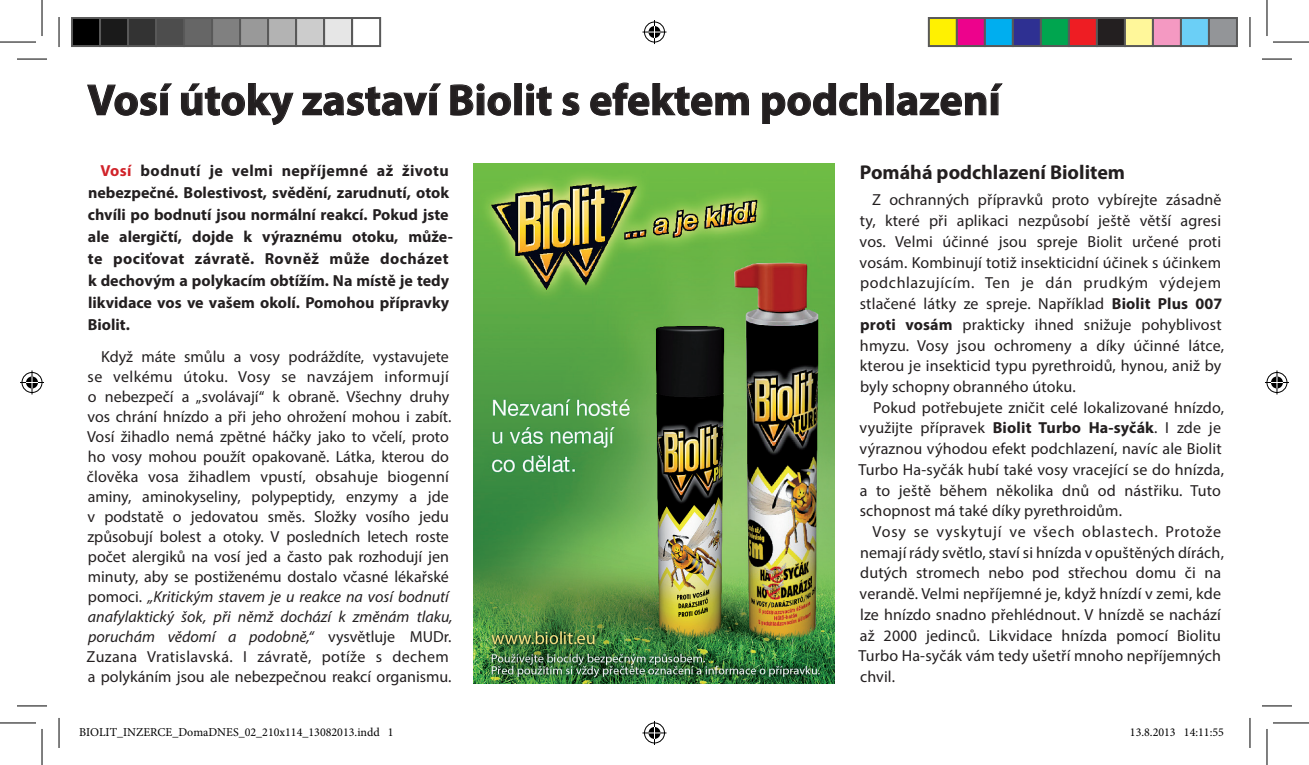
<style>
.page{position:relative;width:1309px;height:765px;background:#fff}
.page>*{position:absolute;margin:0;border:0;box-sizing:border-box;transform-origin:0 0}
.t1{font:700 44px "Myriad Pro";color:#231f20}
.t2{font:700 20px "Myriad Pro";color:#231f20}
.t3{font:16px/20.8px "Myriad Pro";letter-spacing:.01em;color:#231f20}
.t4{font:700 16px/22px "Myriad Pro";color:#231f20}
.t5{font:12px "Minion Pro";color:#000}
.s1{color:#d1232a}
.s2{font-style:italic}
.s3{font-weight:700}
</style>
<div class="page">
<svg style="left:87px;top:83px;width:85px;height:33px"></svg>
<svg style="left:181px;top:83px;width:113px;height:42px"></svg>
<svg style="left:302px;top:83px;width:139px;height:33px"></svg>
<svg style="left:450px;top:83px;width:61px;height:33px"></svg>
<div style="left:514px;top:83px;width:8px;height:32px;border:1px solid #231f20"></div>
<svg style="left:526px;top:83px;width:26px;height:33px"></svg>
<svg style="left:562px;top:92px;width:17px;height:24px"></svg>
<svg style="left:590px;top:82px;width:159px;height:34px"></svg>
<svg style="left:762px;top:83px;width:120px;height:41px"></svg>
<div style="left:886px;top:83px;width:7px;height:32px;border:1px solid #231f20"></div>
<svg style="left:896px;top:83px;width:107px;height:33px"></svg>
<img style="left:474px;top:163px;width:361px;height:520px">
<hr style="left:17px;top:59px;width:30px;height:1px;background:#000">
<hr style="left:1262px;top:59px;width:30px;height:1px;background:#000">
<hr style="left:17px;top:705px;width:30px;height:1px;background:#000">
<hr style="left:1262px;top:705px;width:30px;height:1px;background:#000">
<hr style="left:59px;top:17px;width:1px;height:30px;background:#000">
<hr style="left:59px;top:717px;width:1px;height:30px;background:#000">
<hr style="left:1249px;top:17px;width:1px;height:30px;background:#000">
<hr style="left:1249px;top:717px;width:1px;height:30px;background:#000">
<hr style="left:0;top:42px;width:36px;height:1px;background:#000">
<hr style="left:1273px;top:42px;width:36px;height:1px;background:#000">
<hr style="left:0;top:722px;width:36px;height:1px;background:#000">
<hr style="left:1273px;top:722px;width:36px;height:1px;background:#000">
<hr style="left:42px;top:0;width:1px;height:36px;background:#000">
<hr style="left:42px;top:728px;width:1px;height:36px;background:#000">
<hr style="left:1266px;top:0;width:1px;height:36px;background:#000">
<hr style="left:1266px;top:728px;width:1px;height:36px;background:#000">
<svg style="left:642px;top:20px;width:24px;height:24px"></svg>
<svg style="left:642px;top:720px;width:24px;height:24px"></svg>
<svg style="left:20px;top:370px;width:24px;height:24px"></svg>
<svg style="left:1265px;top:370px;width:24px;height:24px"></svg>
<div style="left:72px;top:18px;width:28px;height:28px;background:#000"></div>
<div style="left:71px;top:17px;width:30px;height:30px;border:2px solid #595959"></div>
<div style="left:100px;top:18px;width:28px;height:28px;background:#1a1a1a"></div>
<div style="left:99px;top:17px;width:30px;height:30px;border:2px solid #595959"></div>
<div style="left:128px;top:18px;width:28px;height:28px;background:#333"></div>
<div style="left:127px;top:17px;width:30px;height:30px;border:2px solid #595959"></div>
<div style="left:156px;top:18px;width:28px;height:28px;background:#4d4d4d"></div>
<div style="left:155px;top:17px;width:30px;height:30px;border:2px solid #595959"></div>
<div style="left:184px;top:18px;width:28px;height:28px;background:#666"></div>
<div style="left:183px;top:17px;width:30px;height:30px;border:2px solid #595959"></div>
<div style="left:212px;top:18px;width:28px;height:28px;background:#808080"></div>
<div style="left:211px;top:17px;width:30px;height:30px;border:2px solid #595959"></div>
<div style="left:240px;top:18px;width:28px;height:28px;background:#999"></div>
<div style="left:239px;top:17px;width:30px;height:30px;border:2px solid #595959"></div>
<div style="left:268px;top:18px;width:28px;height:28px;background:#b3b3b3"></div>
<div style="left:267px;top:17px;width:30px;height:30px;border:2px solid #595959"></div>
<div style="left:296px;top:18px;width:28px;height:28px;background:#ccc"></div>
<div style="left:295px;top:17px;width:30px;height:30px;border:2px solid #595959"></div>
<div style="left:324px;top:18px;width:28px;height:28px;background:#e6e6e6"></div>
<div style="left:323px;top:17px;width:30px;height:30px;border:2px solid #595959"></div>
<div style="left:351px;top:17px;width:30px;height:30px;border:2px solid #595959"></div>
<div style="left:929px;top:18px;width:28px;height:28px;background:#fff101"></div>
<div style="left:928px;top:17px;width:30px;height:30px;border:2px solid #595959"></div>
<div style="left:957px;top:18px;width:28px;height:28px;background:#ed028c"></div>
<div style="left:956px;top:17px;width:30px;height:30px;border:2px solid #595959"></div>
<div style="left:985px;top:18px;width:28px;height:28px;background:#00aeef"></div>
<div style="left:984px;top:17px;width:30px;height:30px;border:2px solid #595959"></div>
<div style="left:1013px;top:18px;width:28px;height:28px;background:#2e3092"></div>
<div style="left:1012px;top:17px;width:30px;height:30px;border:2px solid #595959"></div>
<div style="left:1041px;top:18px;width:28px;height:28px;background:#00a54f"></div>
<div style="left:1040px;top:17px;width:30px;height:30px;border:2px solid #595959"></div>
<div style="left:1069px;top:18px;width:28px;height:28px;background:#ee1d23"></div>
<div style="left:1068px;top:17px;width:30px;height:30px;border:2px solid #595959"></div>
<div style="left:1097px;top:18px;width:28px;height:28px;background:#231f20"></div>
<div style="left:1096px;top:17px;width:30px;height:30px;border:2px solid #595959"></div>
<div style="left:1125px;top:18px;width:28px;height:28px;background:#fff79a"></div>
<div style="left:1124px;top:17px;width:30px;height:30px;border:2px solid #595959"></div>
<div style="left:1153px;top:18px;width:28px;height:28px;background:#f499c2"></div>
<div style="left:1152px;top:17px;width:30px;height:30px;border:2px solid #595959"></div>
<div style="left:1181px;top:18px;width:28px;height:28px;background:#6bcff6"></div>
<div style="left:1180px;top:17px;width:30px;height:30px;border:2px solid #595959"></div>
<div style="left:1209px;top:18px;width:28px;height:28px;background:#939598"></div>
<div style="left:1208px;top:17px;width:30px;height:30px;border:2px solid #595959"></div>
<h1 class="t1" style="left:87px;top:71px;width:914px">Vosí útoky zastaví Biolit s efektem podchlazení</h1>
<p class="t4" style="left:88px;top:159px;width:367px;text-indent:12px"><span class="s1">Vosí</span> bodnutí je velmi nepříjemné až životu nebezpečné. Bolestivost, svědění, zarudnutí, otok chvíli po bodnutí jsou normální reakcí. Pokud jste ale alergičtí, dojde k výraznému otoku, může&shy;te pociťovat závratě. Rovněž může docházet k dechovým a polykacím obtížím. Na místě je tedy likvidace vos ve vašem okolí. Pomohou přípravky Biolit.</p>
<p class="t3" style="left:87px;top:346px;width:367px;line-height:20px;text-indent:14px">Když máte smůlu a vosy podráždíte, vystavujete se velkému útoku. Vosy se navzájem informují o nebezpečí a „svolávají“ k obraně. Všechny druhy vos chrání hnízdo a při jeho ohrožení mohou i zabít.<br>Vosí žihadlo nemá zpětné háčky jako to včelí, proto ho vosy mohou použít opakovaně. Látka, kterou do člověka vosa žihadlem vpustí, obsahuje biogenní aminy, aminokyseliny, polypeptidy, enzymy a jde v podstatě o jedovatou směs. Složky vosího jedu způsobují bolest a otoky. V posledních letech roste počet alergiků na vosí jed a často pak rozhodují jen minuty, aby se postiženému dostalo včasné lékařské pomoci. <span class="s2">„Kritickým stavem je u reakce na vosí bodnutí anafylaktický šok, při němž dochází k změnám tlaku, poruchám vědomí a podobně,“</span> vysvětluje MUDr.<br>Zuzana Vratislavská. I závratě, potíže s dechem a polykáním jsou ale nebezpečnou reakcí organismu.</p>
<p class="t2" style="left:860px;top:159px;width:267px">Pomáhá podchlazení Biolitem</p>
<p class="t3" style="left:859px;top:189px;width:366px;text-indent:12px">Z ochranných přípravků proto vybírejte zásadně ty, které při aplikaci nezpůsobí ještě větší agresi vos. Velmi účinné jsou spreje Biolit určené proti vosám. Kombinují totiž insekticidní účinek s účinkem podchlazujícím. Ten je dán prudkým výdejem stlačené látky ze spreje. Například <span class="s3">Biolit Plus 007 proti vosám</span> prakticky ihned snižuje pohyblivost hmyzu. Vosy jsou ochromeny a díky účinné látce, kterou je insekticid typu pyrethroidů, hynou, aniž by byly schopny obranného útoku.</p>
<p class="t3" style="left:858px;top:396px;width:367px;text-indent:15px">Pokud potřebujete zničit celé lokalizované hnízdo, využijte přípravek <span class="s3">Biolit Turbo Ha-syčák</span>. I zde je výraznou výhodou efekt podchlazení, navíc ale Biolit Turbo Ha-syčák hubí také vosy vracející se do hnízda, a to ještě během několika dnů od nástřiku. Tuto schopnost má také díky pyrethroidům.</p>
<p class="t3" style="left:858px;top:521px;width:367px;text-indent:14px">Vosy se vyskytují ve všech oblastech. Protože nemají rády světlo, staví si hnízda v opuštěných dírách, dutých stromech nebo pod střechou domu či na verandě. Velmi nepříjemné je, když hnízdí v zemi, kde lze hnízdo snadno přehlédnout. V hnízdě se nachází až 2000 jedinců. Likvidace hnízda pomocí Biolitu Turbo Ha-syčák vám tedy ušetří mnoho nepříjemných chvil.</p>
<p class="t5" style="left:79px;top:723px;width:316px">BIOLIT_INZERCE_DomaDNES_02_210x114_13082013.indd 1</p>
<p class="t5" style="left:1130px;top:723px;width:95px">13.8.2013 14:11:55</p>
</div>
